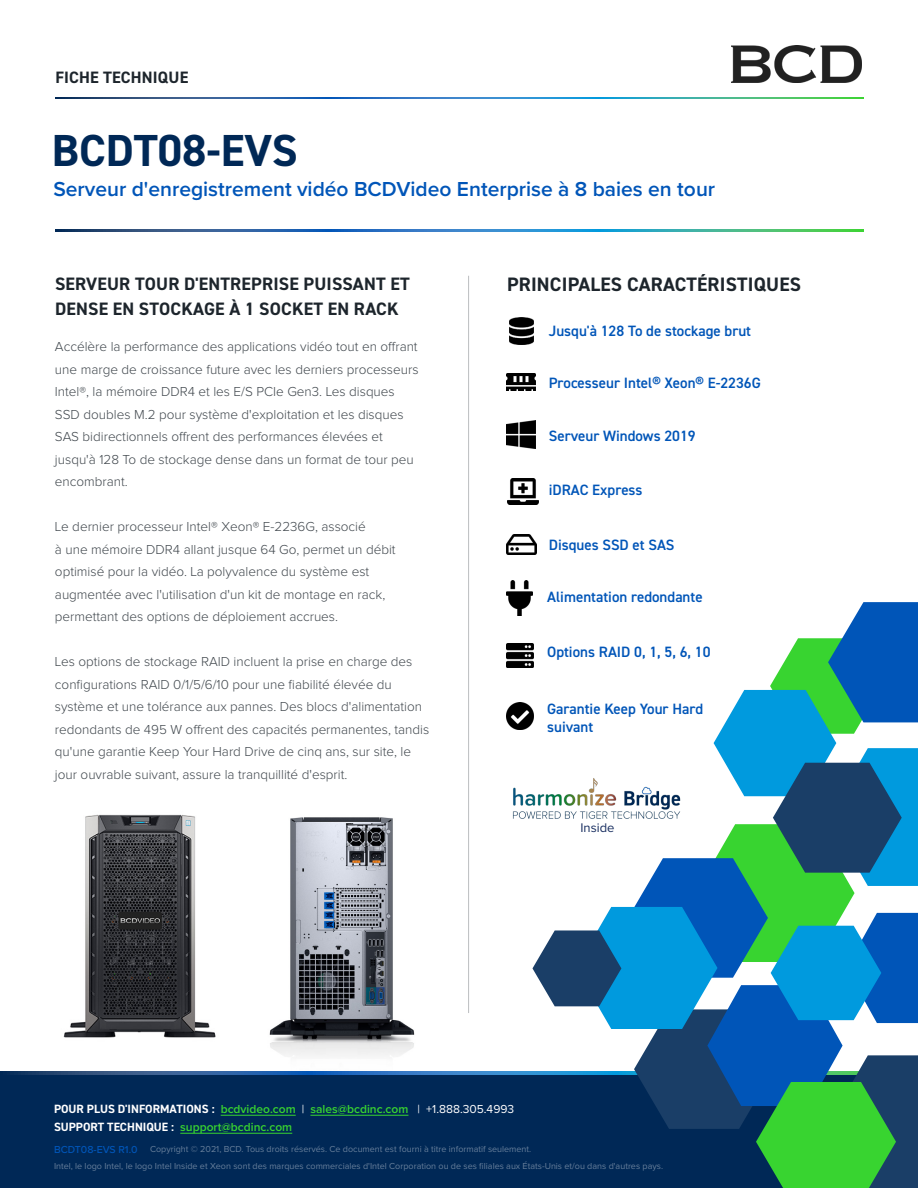
<style>
.page{position:relative;width:918px;height:1188px;background:#fff}
.page>*{position:absolute;margin:0;border:0;box-sizing:border-box;transform-origin:0 0}
.t1{font:700 45px "DIN2014";color:#002856}
.t2{font:600 21px "Proxima Nova";color:#0055b8}
.Paragraph_Text{font:700 19.5px "DIN2014";letter-spacing:.01em;color:#1d252c}
.Paragraph_Text-2{font:700 18px/25.5px "DIN2014";letter-spacing:.01em;color:#1d252c}
.Paragraph_Text-3{font:700 16.5px "DIN2014";letter-spacing:.01em;color:#1d252c}
.Model_Numbers{font:600 15px "DIN2014";color:#0055b8}
.Paragraph_Text-4{font:300 13.5px/22.5px "Proxima Nova";color:#3f464c}
.t3{font:13.05px "Proxima Nova";color:#172d5f}
.t4{font:600 12px "Proxima Nova";color:#38d430}
.Footnotes{font:500 10.5px "Proxima Nova";color:#0055b8}
.t5{font:9px "Proxima Nova";color:#667e9a}
.s1{font-family:"DIN2014";font-weight:700;color:#fff}
.s2{font-weight:400;color:#fff}
</style>
<div class="page">
<img style="left:244px;top:817px;width:197px;height:255px">
<img style="left:32px;top:814px;width:211px;height:258px">
<svg style="left:55px;top:97px;width:809px;height:2px;background:#3085a2"></svg>
<svg style="left:55px;top:229px;width:809px;height:2px;background:#3085a2"></svg>
<hr style="left:468px;top:276px;width:1px;height:737px;background:#bbbec0">
<img style="left:731px;top:45px;width:131px;height:38px">
<img style="left:506px;top:535px;width:30px;height:20px">
<img style="left:509px;top:318px;width:24px;height:27px">
<img style="left:507px;top:373px;width:29px;height:17px">
<img style="left:506px;top:643px;width:26px;height:24px">
<img style="left:507px;top:581px;width:26px;height:35px">
<img style="left:506px;top:703px;width:26px;height:27px">
<img style="left:507px;top:479px;width:31px;height:25px">
<img style="left:507px;top:420px;width:28px;height:29px">
<svg style="left:0;top:1072px;width:532px;height:3px;background:#2c65a6"></svg>
<div style="left:0;top:1075px;width:918px;height:113px;background:#002856"></div>
<hr style="left:221px;top:1115px;width:75px;height:1px;background:#38d430">
<hr style="left:310px;top:1115px;width:98px;height:1px;background:#38d430">
<hr style="left:180px;top:1133px;width:112px;height:1px;background:#38d430">
<svg style="left:532px;top:602px;width:386px;height:586px"></svg>
<img style="left:512px;top:771px;width:175px;height:61px">
<p class="Paragraph_Text-3" style="left:55px;top:66px;width:135px">FICHE TECHNIQUE</p>
<p class="t1" style="left:52px;top:120px;width:247px">BCDT08-EVS</p>
<p class="t2" style="left:53px;top:174px;width:663px">Serveur d'enregistrement vidéo BCDVideo Enterprise à 8 baies en tour</p>
<p class="Paragraph_Text-2" style="left:55px;top:271px;width:356px">SERVEUR TOUR D'ENTREPRISE PUISSANT ET<br>DENSE EN STOCKAGE À 1 SOCKET EN RACK</p>
<p class="Paragraph_Text-4" style="left:55px;top:336px;width:365px">Accélère la performance des applications vidéo tout en offrant une marge de croissance future avec les derniers processeurs Intel®, la mémoire DDR4 et les E/S PCIe Gen3. Les disques SSD doubles M.2 pour système d'exploitation et les disques SAS bidirectionnels offrent des performances élevées et jusqu'à 128 To de stockage dense dans un format de tour peu encombrant.</p>
<p class="Paragraph_Text-4" style="left:55px;top:516px;width:312px">Le dernier processeur Intel® Xeon® E-2236G, associé</p>
<p class="Paragraph_Text-4" style="left:55px;top:539px;width:342px">à une mémoire DDR4 allant jusque 64 Go, permet un débit optimisé pour la vidéo. La polyvalence du système est augmentée avec l'utilisation d'un kit de montage en rack, permettant des options de déploiement accrues.</p>
<p class="Paragraph_Text-4" style="left:55px;top:651px;width:376px">Les options de stockage RAID incluent la prise en charge des configurations RAID 0/1/5/6/10 pour une fiabilité élevée du système et une tolérance aux pannes. Des blocs d'alimentation redondants de 495 W offrent des capacités permanentes, tandis qu'une garantie Keep Your Hard Drive de cinq ans, sur site, le jour ouvrable suivant, assure la tranquillité d'esprit.</p>
<p class="Paragraph_Text" style="left:507px;top:271px;width:295px">PRINCIPALES CARACTÉRISTIQUES</p>
<p class="Model_Numbers" style="left:549px;top:321px;width:204px">Jusqu'à 128 To de stockage brut</p>
<p class="Model_Numbers" style="left:549px;top:373px;width:214px">Processeur Intel® Xeon® E-2236G</p>
<p class="Model_Numbers" style="left:549px;top:426px;width:149px">Serveur Windows 2019</p>
<p class="Model_Numbers" style="left:549px;top:480px;width:95px">iDRAC Express</p>
<p class="Model_Numbers" style="left:549px;top:535px;width:127px">Disques SSD et SAS</p>
<p class="Model_Numbers" style="left:547px;top:587px;width:157px">Alimentation redondante</p>
<p class="Model_Numbers" style="left:547px;top:642px;width:165px">Options RAID 0, 1, 5, 6, 10</p>
<p class="Model_Numbers" style="left:547px;top:698px;width:158px">Garantie Keep Your Hard</p>
<p class="Model_Numbers" style="left:547px;top:716px;width:48px">suivant</p>
<p class="t3" style="left:580px;top:818px;width:36px">Inside</p>
<p class="t4" style="left:54px;top:1101px;width:462px"><span class="s1">POUR PLUS D'INFORMATIONS :</span> bcdvideo.com <span class="s2">|</span> sales@bcdinc.com <span class="s2">| +1.888.305.4993</span></p>
<p class="t4" style="left:54px;top:1119px;width:240px"><span class="s1">SUPPORT TECHNIQUE :</span> support@bcdinc.com</p>
<p class="Footnotes" style="left:54px;top:1142px;width:85px">BCDT08-EVS R1.0</p>
<p class="t5" style="left:150px;top:1142px;width:383px">Copyright © 2021, BCD. Tous droits réservés. Ce document est fourni à titre informatif seulement.</p>
<p class="t5" style="left:54px;top:1160px;width:611px">Intel, le logo Intel, le logo Intel Inside et Xeon sont des marques commerciales d'Intel Corporation ou de ses filiales aux États-Unis et/ou dans d'autres pays.</p>
</div>
